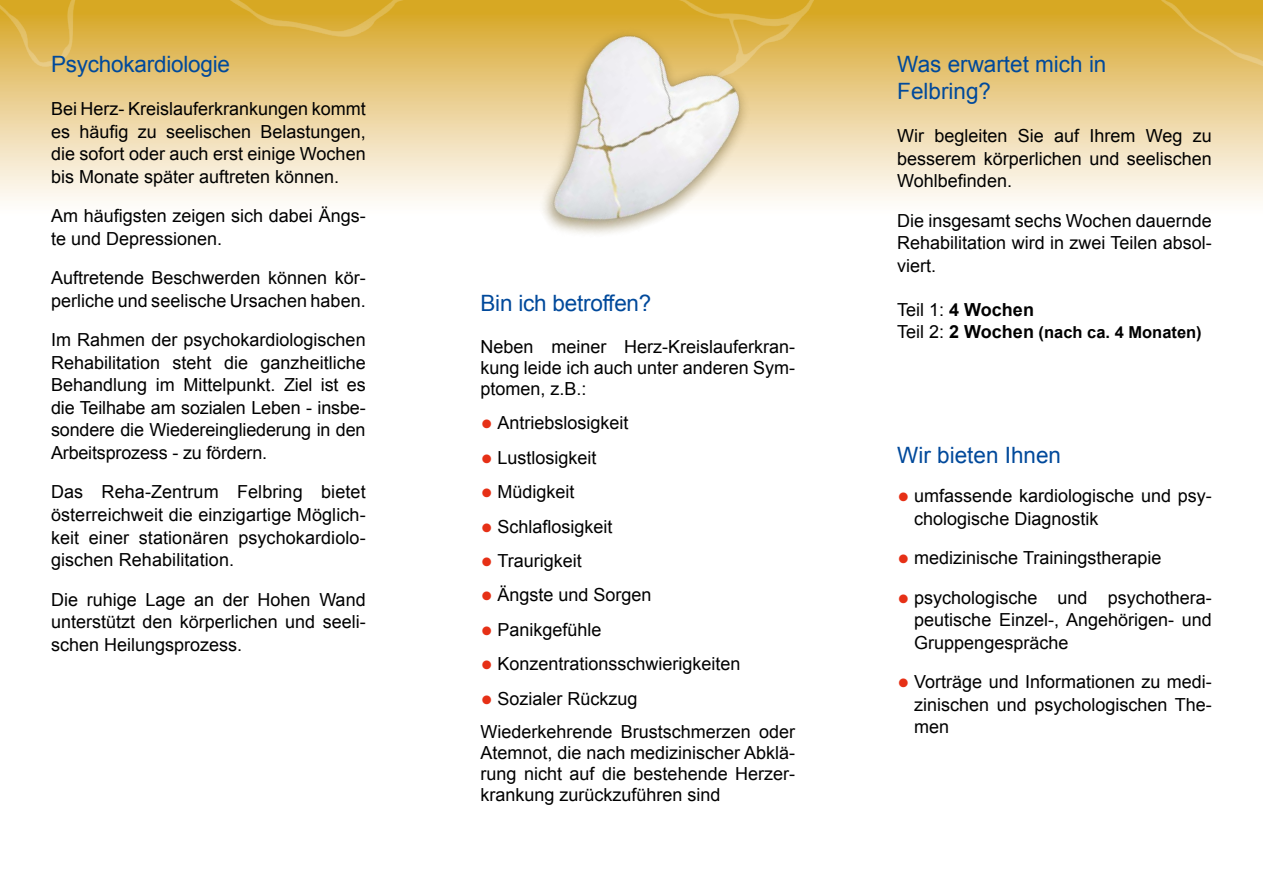
<style>
.page{position:relative;width:1263px;height:893px;background:#fff}
.page>*{position:absolute;margin:0;border:0;box-sizing:border-box;transform-origin:0 0}
.Headline_H2{font:22.5px/27px "Arial PVA";color:#00499b}
.GT_G{font:18px/22.5px "Arial PVA";color:#000;text-align:justify}
.GT_G-2{font:700 18px "Arial PVA";color:#000}
.GT_G-3{font:700 16.5px "Arial PVA";color:#000}
.s1{font-family:"Cala";font-weight:300;font-size:33px;color:#e63016}
.s2{font-weight:400}
.s3{font-weight:400;font-size:18px}
.s4{font-size:18px}
</style>
<div class="page">
<img style="left:0;top:0;width:1263px;height:201px">
<img style="left:451px;top:0;width:371px;height:234px">
<h2 class="Headline_H2" style="left:51px;top:50px;width:180px">Psychokardiologie</h2>
<p class="GT_G" style="left:51px;top:98px;width:316px">Bei Herz- Kreislauferkrankungen kommt es häufig zu seelischen Belastungen, die sofort oder auch erst einige Wochen bis Monate später auftreten können.</p>
<p class="GT_G" style="left:51px;top:205px;width:316px">Am häufigsten zeigen sich dabei Ängs&shy;te und Depressionen.</p>
<p class="GT_G" style="left:51px;top:267px;width:316px">Auftretende Beschwerden können kör&shy;perliche und seelische Ursachen haben.</p>
<p class="GT_G" style="left:51px;top:329px;width:316px">Im Rahmen der psychokardiologischen Rehabilitation steht die ganzheitliche Behandlung im Mittelpunkt. Ziel ist es die Teilhabe am sozialen Leben - insbe&shy;sondere die Wiedereingliederung in den Arbeitsprozess - zu fördern.</p>
<p class="GT_G" style="left:51px;top:481px;width:316px">Das Reha-Zentrum Felbring bietet österreichweit die einzigartige Möglich&shy;keit einer stationären psychokardiolo&shy;gischen Rehabilitation.</p>
<p class="GT_G" style="left:51px;top:588px;width:316px">Die ruhige Lage an der Hohen Wand unterstützt den körperlichen und seeli&shy;schen Heilungsprozess.</p>
<h2 class="Headline_H2" style="left:480px;top:289px;width:172px">Bin ich betroffen?</h2>
<p class="GT_G" style="left:480px;top:336px;width:316px;line-height:21px">Neben meiner Herz-Kreislauferkran&shy;kung leide ich auch unter anderen Sym&shy;ptomen, z.B.:</p>
<p class="GT_G" style="left:480px;top:412px;width:150px"><span class="s1">•</span> Antriebslosigkeit</p>
<p class="GT_G" style="left:480px;top:446px;width:118px"><span class="s1">•</span> Lustlosigkeit</p>
<p class="GT_G" style="left:480px;top:480px;width:96px"><span class="s1">•</span> Müdigkeit</p>
<p class="GT_G" style="left:480px;top:515px;width:134px"><span class="s1">•</span> Schlaflosigkeit</p>
<p class="GT_G" style="left:480px;top:549px;width:103px"><span class="s1">•</span> Traurigkeit</p>
<p class="GT_G" style="left:480px;top:584px;width:173px"><span class="s1">•</span> Ängste und Sorgen</p>
<p class="GT_G" style="left:480px;top:618px;width:123px"><span class="s1">•</span> Panikgefühle</p>
<p class="GT_G" style="left:480px;top:652px;width:262px"><span class="s1">•</span> Konzentrationsschwierigkeiten</p>
<p class="GT_G" style="left:480px;top:687px;width:159px"><span class="s1">•</span> Sozialer Rückzug</p>
<p class="GT_G" style="left:480px;top:721px;width:316px;line-height:21px">Wiederkehrende Brustschmerzen oder Atemnot, die nach medizinischer Abklä&shy;rung nicht auf die bestehende Herzer&shy;krankung zurückzuführen sind</p>
<h2 class="Headline_H2" style="left:897px;top:50px;width:211px">Was erwartet mich in<br>Felbring?</h2>
<p class="GT_G" style="left:897px;top:125px;width:316px">Wir begleiten Sie auf Ihrem Weg zu besserem körperlichen und seelischen Wohlbefinden.</p>
<p class="GT_G" style="left:897px;top:209px;width:316px">Die insgesamt sechs Wochen dauernde Rehabilitation wird in zwei Teilen absol&shy;viert.</p>
<p class="GT_G-2" style="left:897px;top:297px;width:138px"><span class="s2">Teil 1:</span> 4 Wochen</p>
<p class="GT_G-3" style="left:897px;top:321px;width:306px"><span class="s3">Teil 2:</span> <span class="s4">2 Wochen</span> (nach ca. 4 Monaten)</p>
<h2 class="Headline_H2" style="left:897px;top:441px;width:165px">Wir bieten Ihnen</h2>
<p class="GT_G" style="left:914px;top:485px;width:299px;text-indent:-17px"><span class="s1">•</span> umfassende kardiologische und psy&shy;chologische Diagnostik</p>
<p class="GT_G" style="left:897px;top:547px;width:266px"><span class="s1">•</span> medizinische Trainingstherapie</p>
<p class="GT_G" style="left:914px;top:586px;width:299px;text-indent:-17px"><span class="s1">•</span> psychologische und psychothera&shy;peutische Einzel-, Angehörigen- und Gruppengespräche</p>
<p class="GT_G" style="left:914px;top:671px;width:299px;text-indent:-17px"><span class="s1">•</span> Vorträge und Informationen zu medi&shy;zinischen und psychologischen The&shy;men</p>
</div>
